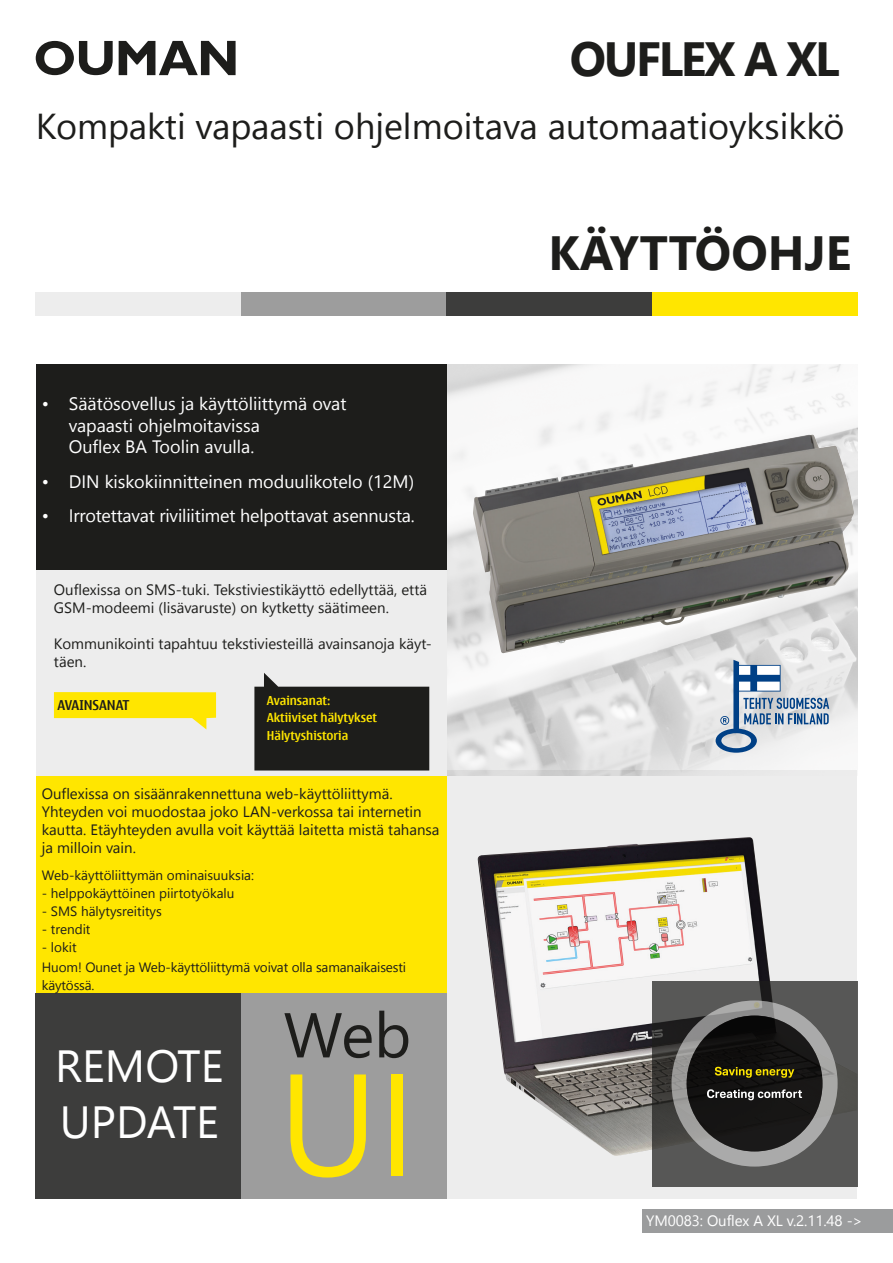
<style>
.page{position:relative;width:893px;height:1263px;background:#fff}
.page>*{position:absolute;margin:0;border:0;box-sizing:border-box;transform-origin:0 0}
.Kuvateksti_9_9_no-language{font:144.75px "Nirmala UI";color:#ffe600}
.Kuvateksti_9_9_no-language-2{font:63.15px "Nirmala UI";color:#1d1d1b}
.Otsikko_2_no_language_16_19{font:700 48px "Nirmala UI";color:#1d1d1b}
.Otsikko_2_no_language_16_19-2{font:700 48px "Nirmala UI";letter-spacing:-.045em;color:#1d1d1b}
.Kuvateksti_9_9_no-language-3{font:45px "Nirmala UI";color:#fff}
.t1{font:36px "Nirmala UI";color:#1d1d1b}
.t2{font:18px/21.6px "Nirmala UI";color:#fff}
.Leipätesti_10_12_no-language{font:15px/18px "Nirmala UI";color:#1d1d1b}
.t3{font:15px "Nirmala UI";letter-spacing:-.005em;color:#fff}
.Leipätesti_10_12_no-language-2{font:13.5px/18px "Nirmala UI";color:#1d1d1b}
.t4{font:600 13.5px "Nokia Sans S60";color:#1d1d1b}
.t5{font:600 12.3px "Nokia Sans S60";color:#ffe600}
</style>
<div class="page">
<div style="left:642px;top:1209px;width:251px;height:23px;background:#9b9c9d"></div>
<div style="left:446px;top:770px;width:411px;height:429px;background:#ededed"></div>
<img style="left:478px;top:837px;width:292px;height:319px">
<svg style="left:652px;top:981px;width:205px;height:205px;background:#50504f"></svg>
<svg style="left:671px;top:1000px;width:167px;height:166px;background:#4a4946"></svg>
<img style="left:446px;top:365px;width:411px;height:410px">
<div style="left:36px;top:292px;width:205px;height:24px;background:#ededed"></div>
<div style="left:241px;top:292px;width:205px;height:24px;background:#9d9d9d"></div>
<div style="left:446px;top:292px;width:206px;height:24px;background:#3d3d3c"></div>
<div style="left:652px;top:292px;width:205px;height:24px;background:#ffe600"></div>
<svg style="left:36px;top:41px;width:77px;height:34px"></svg>
<svg style="left:119px;top:41px;width:117px;height:34px"></svg>
<div style="left:36px;top:775px;width:410px;height:218px;background:#ffe600"></div>
<div style="left:36px;top:365px;width:410px;height:205px;background:#1d1d1b"></div>
<div style="left:36px;top:570px;width:410px;height:205px;background:#ededed"></div>
<div style="left:241px;top:993px;width:205px;height:206px;background:#9d9d9d"></div>
<div style="left:36px;top:993px;width:205px;height:206px;background:#3d3d3c"></div>
<svg style="left:716px;top:692px;width:113px;height:61px"></svg>
<svg style="left:254px;top:673px;width:175px;height:97px;background:#393937"></svg>
<svg style="left:54px;top:692px;width:162px;height:37px"></svg>
<img style="left:451px;top:434px;width:407px;height:258px">
<p class="Otsikko_2_no_language_16_19-2" style="left:570px;top:19px;width:271px">OUFLEX A XL</p>
<p class="t1" style="left:36px;top:97px;width:810px">Kompakti vapaasti ohjelmoitava automaatioyksikkö</p>
<p class="t2" style="left:69px;top:392px;width:279px;text-indent:-27px">• Säätösovellus ja käyttöliittymä ovat vapaasti ohjelmoitavissa<br>Ouflex BA Toolin avulla.</p>
<p class="t2" style="left:42px;top:469px;width:374px">• DIN kiskokiinnitteinen moduulikotelo (12M)</p>
<p class="t2" style="left:42px;top:504px;width:374px">• Irrotettavat riviliitimet helpottavat asennusta.</p>
<p class="Leipätesti_10_12_no-language" style="left:54px;top:580px;width:375px">Ouflexissa on SMS-tuki. Tekstiviestikäyttö edellyttää, että<br>GSM-modeemi (lisävaruste) on kytketty säätimeen.</p>
<p class="Leipätesti_10_12_no-language" style="left:54px;top:634px;width:379px">Kommunikointi tapahtuu tekstiviesteillä avainsanoja käyt&shy;täen.</p>
<p class="t4" style="left:58px;top:698px;width:74px">AVAINSANAT</p>
<p class="t5" style="left:267px;top:693px;width:65px">Avainsanat:</p>
<p class="t5" style="left:267px;top:711px;width:112px">Aktiiviset hälytykset</p>
<p class="t5" style="left:267px;top:728px;width:83px">Hälytyshistoria</p>
<p class="Leipätesti_10_12_no-language" style="left:42px;top:784px;width:399px">Ouflexissa on sisäänrakennettuna web-käyttöliittymä.<br>Yhteyden voi muodostaa joko LAN-verkossa tai internetin kautta. Etäyhteyden avulla voit käyttää laitetta mistä tahansa ja milloin vain.</p>
<p class="Leipätesti_10_12_no-language-2" style="left:42px;top:866px;width:214px">Web-käyttöliittymän ominaisuuksia:</p>
<p class="Leipätesti_10_12_no-language-2" style="left:42px;top:884px;width:194px">- helppokäyttöinen piirtotyökalu</p>
<p class="Leipätesti_10_12_no-language-2" style="left:42px;top:902px;width:121px">- SMS hälytysreititys</p>
<p class="Leipätesti_10_12_no-language-2" style="left:42px;top:920px;width:50px">- trendit</p>
<p class="Leipätesti_10_12_no-language-2" style="left:42px;top:938px;width:36px">- lokit</p>
<p class="Leipätesti_10_12_no-language-2" style="left:42px;top:957px;width:366px">Huom! Ounet ja Web-käyttöliittymä voivat olla samanaikaisesti käytössä.</p>
<p class="Kuvateksti_9_9_no-language-3" style="left:55px;top:1030px;width:170px">REMOTE</p>
<p class="Kuvateksti_9_9_no-language-3" style="left:60px;top:1085px;width:161px">UPDATE</p>
<p class="Kuvateksti_9_9_no-language-2" style="left:284px;top:984px;width:129px">Web</p>
<p class="Kuvateksti_9_9_no-language" style="left:278px;top:1007px;width:139px">UI</p>
<p class="Otsikko_2_no_language_16_19" style="left:549px;top:213px;width:304px">KÄYTTÖOHJE</p>
<p class="t3" style="left:646px;top:1208px;width:218px">YM0083: Ouflex A XL v.2.11.48 -&gt;</p>
</div>
